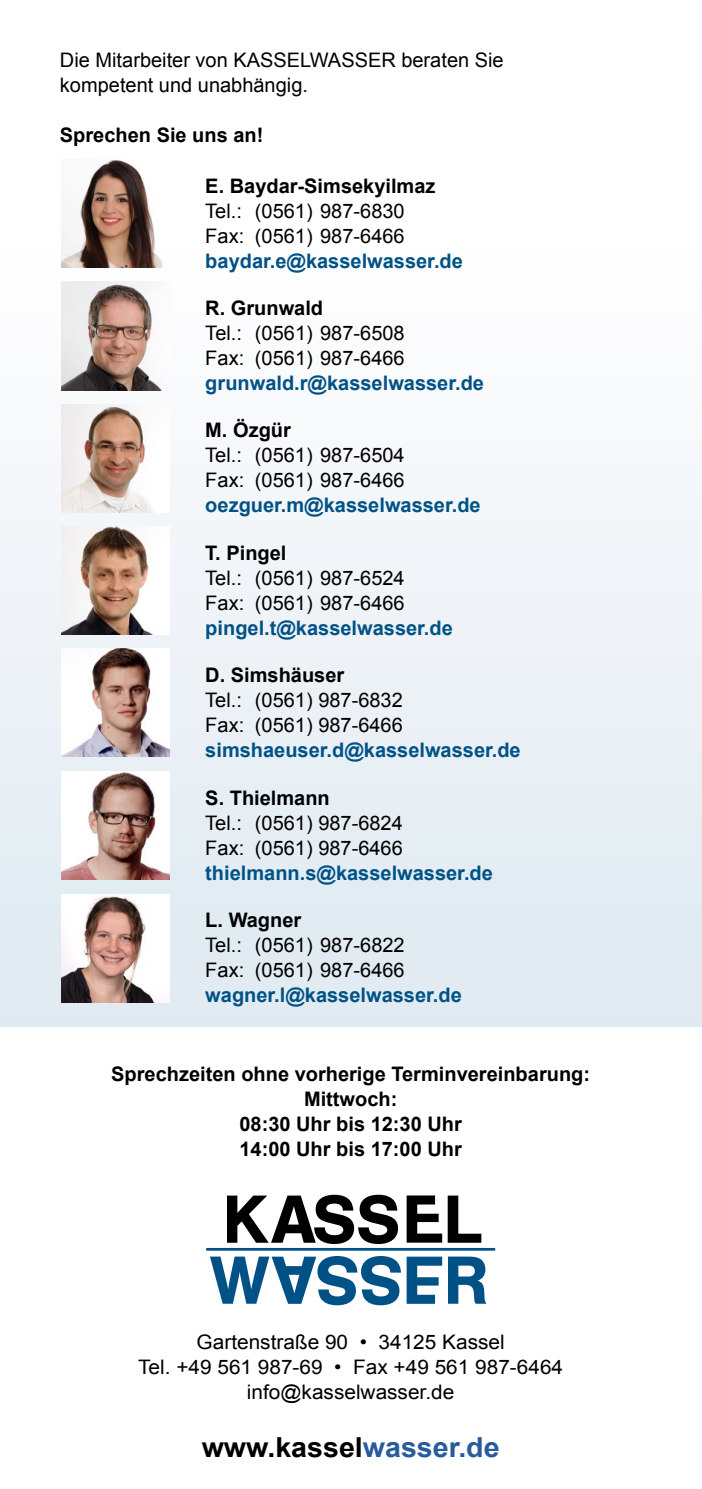
<style>
.page{position:relative;width:702px;height:1489px;background:#fff}
.page>*{position:absolute;margin:0;border:0;box-sizing:border-box;transform-origin:0 0}
.t1{font:700 27.5px "Arial";color:#000;scale:1.04 1}
.t2{font:20px/25px "Arial";color:#000}
.t3{font:700 20px/25px "Arial";color:#000;text-align:center}
.t4{font:700 20px "Arial";color:#005286}
.t5{font:20px/25px "Arial";color:#000;text-align:center;scale:1.04 1}
.s1{color:#275b9b}
</style>
<div class="page">
<div style="left:0;top:248px;width:702px;height:778px;background:linear-gradient(to bottom,#fefdfe,#dee9f0)"></div>
<svg style="left:448px;top:1256px;width:38px;height:47px"></svg>
<svg style="left:227px;top:1194px;width:171px;height:49px"></svg>
<hr style="left:206px;top:1247px;width:289px;height:3px;background:#005286">
<svg style="left:210px;top:1256px;width:232px;height:49px"></svg>
<svg style="left:406px;top:1195px;width:75px;height:47px"></svg>
<img style="left:62px;top:282px;width:108px;height:108px">
<img style="left:62px;top:404px;width:108px;height:108px">
<img style="left:62px;top:526px;width:108px;height:108px">
<img style="left:62px;top:894px;width:108px;height:108px">
<img style="left:62px;top:648px;width:108px;height:108px">
<img style="left:62px;top:771px;width:108px;height:108px">
<img style="left:62px;top:160px;width:108px;height:108px">
<p class="t2" style="left:60px;top:48px;width:445px">Die Mitarbeiter von KASSELWASSER beraten Sie kompetent und unabhängig.</p>
<p class="t3" style="left:60px;top:123px;width:205px">Sprechen Sie uns an!</p>
<p class="t3" style="left:205px;top:174px;width:232px">E. Baydar-Simsekyilmaz</p>
<p class="t2" style="left:205px;top:198px;width:201px">Tel.: (0561) 987-6830<br>Fax: (0561) 987-6466</p>
<p class="t4" style="left:205px;top:247px;width:259px">baydar.e@kasselwasser.de</p>
<p class="t3" style="left:205px;top:296px;width:119px">R. Grunwald</p>
<p class="t2" style="left:205px;top:321px;width:201px">Tel.: (0561) 987-6508<br>Fax: (0561) 987-6466</p>
<p class="t4" style="left:205px;top:370px;width:280px">grunwald.r@kasselwasser.de</p>
<p class="t3" style="left:205px;top:418px;width:87px">M. Özgür</p>
<p class="t2" style="left:205px;top:443px;width:201px">Tel.: (0561) 987-6504<br>Fax: (0561) 987-6466</p>
<p class="t4" style="left:205px;top:492px;width:277px">oezguer.m@kasselwasser.de</p>
<p class="t3" style="left:205px;top:540px;width:83px">T. Pingel</p>
<p class="t2" style="left:205px;top:565px;width:201px">Tel.: (0561) 987-6524<br>Fax: (0561) 987-6466</p>
<p class="t4" style="left:205px;top:614px;width:249px">pingel.t@kasselwasser.de</p>
<p class="t3" style="left:205px;top:662px;width:140px">D. Simshäuser</p>
<p class="t2" style="left:205px;top:687px;width:199px">Tel.: (0561) 987-6832<br>Fax: (0561) 987-6466</p>
<p class="t4" style="left:205px;top:736px;width:317px">simshaeuser.d@kasselwasser.de</p>
<p class="t3" style="left:205px;top:785px;width:126px">S. Thielmann</p>
<p class="t2" style="left:205px;top:810px;width:199px">Tel.: (0561) 987-6824<br>Fax: (0561) 987-6466</p>
<p class="t4" style="left:205px;top:859px;width:289px">thielmann.s@kasselwasser.de</p>
<p class="t3" style="left:205px;top:908px;width:97px">L. Wagner</p>
<p class="t2" style="left:205px;top:932px;width:201px">Tel.: (0561) 987-6822<br>Fax: (0561) 987-6466</p>
<p class="t4" style="left:205px;top:981px;width:258px">wagner.l@kasselwasser.de</p>
<p class="t3" style="left:111px;top:1061px;width:480px">Sprechzeiten ohne vorherige Terminvereinbarung:<br>Mittwoch:<br>08:30 Uhr bis 12:30 Uhr<br>14:00 Uhr bis 17:00 Uhr</p>
<p class="t5" style="left:138px;top:1329px;width:410px">Gartenstraße 90 • 34125 Kassel<br>Tel. +49 561 987-69 • Fax +49 561 987-6464 info@kasselwasser.de</p>
<h1 class="t1" style="left:202px;top:1429px;width:288px">www.kassel<span class="s1">wasser.de</span></h1>
</div>
